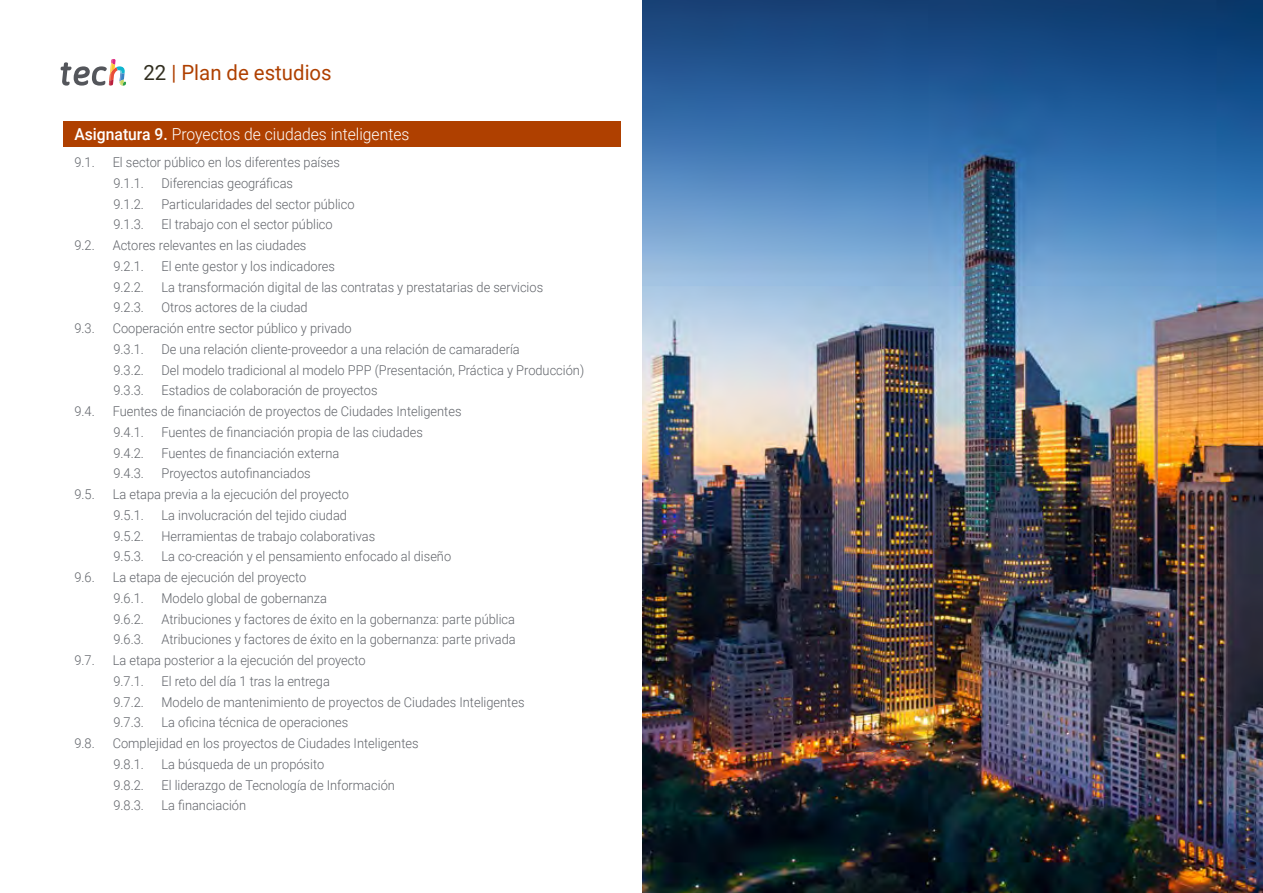
<style>
.page{position:relative;width:1263px;height:893px;background:#fff}
.page>*{position:absolute;margin:0;border:0;box-sizing:border-box;transform-origin:0 0}
.t1{font:21px "Roboto";color:#af4000}
.t2{font:300 16.5px "Roboto";color:#fff;scale:.95 1}
.t3{font:300 13.5px/20.7px "Roboto";color:#61646a;scale:.95 1}
.s1{color:#312e20}
.s2{font-weight:500}
</style>
<div class="page">
<div style="left:63px;top:121px;width:558px;height:25px;background:#af4000"></div>
<svg style="left:61px;top:59px;width:65px;height:27px"></svg>
<img style="left:642px;top:0;width:621px;height:893px">
<h1 class="t1" style="left:144px;top:57px;width:190px"><span class="s1">22</span> | Plan de estudios</h1>
<p class="t2" style="left:74px;top:123px;width:354px"><span class="s2">Asignatura 9.</span> Proyectos de ciudades inteligentes</p>
<p class="t3" style="left:74px;top:151px;width:23px">9.1.</p>
<p class="t3" style="left:113px;top:151px;width:241px">El sector público en los diferentes países<br>9.1.1.</p>
<p class="t3" style="left:161px;top:172px;width:140px">Diferencias geográficas</p>
<p class="t3" style="left:113px;top:193px;width:34px">9.1.2.</p>
<p class="t3" style="left:161px;top:193px;width:205px">Particularidades del sector público</p>
<p class="t3" style="left:113px;top:214px;width:34px">9.1.3.</p>
<p class="t3" style="left:161px;top:214px;width:182px">El trabajo con el sector público</p>
<p class="t3" style="left:74px;top:234px;width:23px">9.2.</p>
<p class="t3" style="left:113px;top:234px;width:205px">Actores relevantes en las ciudades<br>9.2.1.</p>
<p class="t3" style="left:161px;top:255px;width:184px">El ente gestor y los indicadores</p>
<p class="t3" style="left:113px;top:276px;width:34px">9.2.2.</p>
<p class="t3" style="left:161px;top:276px;width:403px">La transformación digital de las contratas y prestatarias de servicios</p>
<p class="t3" style="left:113px;top:297px;width:34px">9.2.3.</p>
<p class="t3" style="left:161px;top:297px;width:155px">Otros actores de la ciudad</p>
<p class="t3" style="left:74px;top:317px;width:23px">9.3.</p>
<p class="t3" style="left:113px;top:317px;width:253px">Cooperación entre sector público y privado<br>9.3.1.</p>
<p class="t3" style="left:161px;top:338px;width:379px">De una relación cliente-proveedor a una relación de camaradería</p>
<p class="t3" style="left:113px;top:359px;width:34px">9.3.2.</p>
<p class="t3" style="left:161px;top:359px;width:446px">Del modelo tradicional al modelo PPP (Presentación, Práctica y Producción)</p>
<p class="t3" style="left:113px;top:380px;width:34px">9.3.3.</p>
<p class="t3" style="left:161px;top:380px;width:229px">Estadios de colaboración de proyectos</p>
<p class="t3" style="left:74px;top:400px;width:23px">9.4.</p>
<p class="t3" style="left:113px;top:400px;width:369px">Fuentes de financiación de proyectos de Ciudades Inteligentes<br>9.4.1.</p>
<p class="t3" style="left:161px;top:421px;width:277px">Fuentes de financiación propia de las ciudades</p>
<p class="t3" style="left:113px;top:442px;width:34px">9.4.2.</p>
<p class="t3" style="left:161px;top:442px;width:189px">Fuentes de financiación externa</p>
<p class="t3" style="left:113px;top:463px;width:34px">9.4.3.</p>
<p class="t3" style="left:161px;top:463px;width:159px">Proyectos autofinanciados</p>
<p class="t3" style="left:74px;top:483px;width:23px">9.5.</p>
<p class="t3" style="left:113px;top:483px;width:250px">La etapa previa a la ejecución del proyecto<br>9.5.1.</p>
<p class="t3" style="left:161px;top:504px;width:197px">La involucración del tejido ciudad</p>
<p class="t3" style="left:113px;top:525px;width:34px">9.5.2.</p>
<p class="t3" style="left:161px;top:525px;width:227px">Herramientas de trabajo colaborativas</p>
<p class="t3" style="left:113px;top:546px;width:34px">9.5.3.</p>
<p class="t3" style="left:161px;top:546px;width:306px">La co-creación y el pensamiento enfocado al diseño</p>
<p class="t3" style="left:74px;top:566px;width:23px">9.6.</p>
<p class="t3" style="left:113px;top:566px;width:205px">La etapa de ejecución del proyecto<br>9.6.1.</p>
<p class="t3" style="left:161px;top:587px;width:176px">Modelo global de gobernanza</p>
<p class="t3" style="left:113px;top:608px;width:34px">9.6.2.</p>
<p class="t3" style="left:161px;top:608px;width:374px">Atribuciones y factores de éxito en la gobernanza: parte pública</p>
<p class="t3" style="left:113px;top:629px;width:34px">9.6.3.</p>
<p class="t3" style="left:161px;top:629px;width:374px">Atribuciones y factores de éxito en la gobernanza: parte privada</p>
<p class="t3" style="left:74px;top:649px;width:23px">9.7.</p>
<p class="t3" style="left:113px;top:649px;width:268px">La etapa posterior a la ejecución del proyecto<br>9.7.1.</p>
<p class="t3" style="left:161px;top:670px;width:179px">El reto del día 1 tras la entrega</p>
<p class="t3" style="left:113px;top:691px;width:34px">9.7.2.</p>
<p class="t3" style="left:161px;top:691px;width:384px">Modelo de mantenimiento de proyectos de Ciudades Inteligentes</p>
<p class="t3" style="left:113px;top:712px;width:34px">9.7.3.</p>
<p class="t3" style="left:161px;top:712px;width:198px">La oficina técnica de operaciones</p>
<p class="t3" style="left:74px;top:732px;width:23px">9.8.</p>
<p class="t3" style="left:113px;top:732px;width:323px">Complejidad en los proyectos de Ciudades Inteligentes<br>9.8.1.</p>
<p class="t3" style="left:161px;top:753px;width:173px">La búsqueda de un propósito</p>
<p class="t3" style="left:113px;top:774px;width:34px">9.8.2.</p>
<p class="t3" style="left:161px;top:774px;width:247px">El liderazgo de Tecnología de Información</p>
<p class="t3" style="left:113px;top:795px;width:34px">9.8.3.</p>
<p class="t3" style="left:161px;top:795px;width:91px">La financiación</p>
</div>
